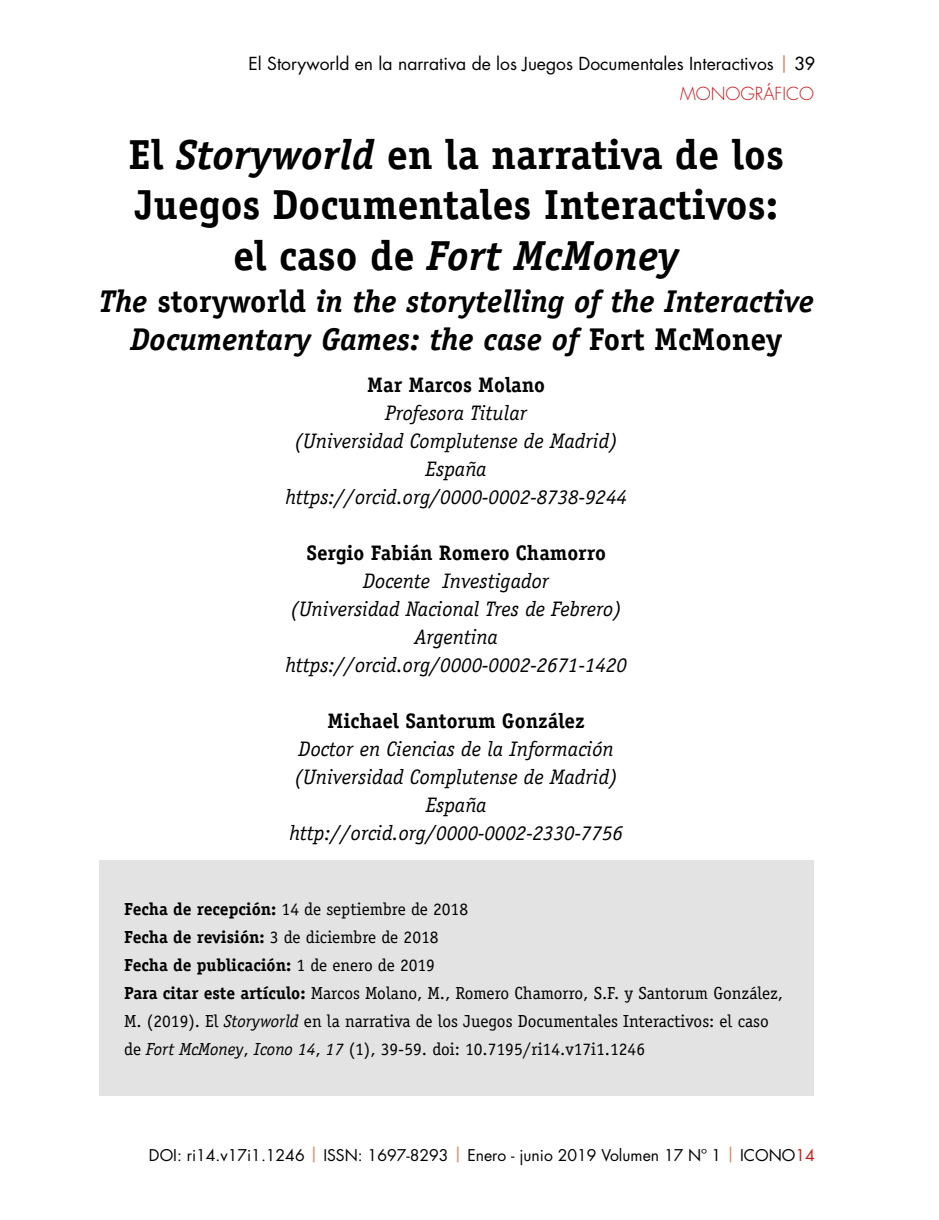
<style>
.page{position:relative;width:939px;height:1220px;background:#fff}
.page>*{position:absolute;margin:0;border:0;box-sizing:border-box;transform-origin:0 0}
.t1{font:700 42px/50.4px "Officina Serif Std";color:#000;text-align:center}
.t2{font:italic 700 31.5px/37.8px "Officina Serif Std";color:#000;text-align:center}
.t3{font:italic 21px/28px "Officina Serif Std";color:#000;text-align:center}
.t4{font:700 21px "Officina Serif Std";color:#000}
.t5{font:17.5px/28px "Officina Serif Std";color:#000}
.t6{font:17.5px "Futura Std";color:#000}
.t7{font:300 17.5px "Futura Std";color:#cd171a}
.t8{font:15.75px "Futura Std";color:#000}
.s1{color:#e17f63}
.s2{font-weight:500}
.s3{font-style:italic}
.s4{font-style:normal}
.s5{font-weight:700}
.s6{color:#cd171a}
</style>
<div class="page">
<div style="left:99px;top:860px;width:714px;height:236px;background:#e3e3e3"></div>
<p class="t6" style="left:248px;top:53px;width:567px">El Storyworld en la narrativa de los Juegos Documentales Interactivos <span class="s1">|</span> <span class="s2">39</span></p>
<p class="t7" style="left:679px;top:83px;width:135px">MONOGRÁFICO</p>
<h1 class="t1" style="left:128px;top:129px;width:656px">El <span class="s3">Storyworld</span> en la narrativa de los<br>Juegos Documentales Interactivos: el caso de <span class="s3">Fort McMoney</span></h1>
<h2 class="t2" style="left:98px;top:282px;width:716px">The <span class="s4">storyworld</span> in the storytelling of the Interactive<br>Documentary Games: the case of <span class="s4">Fort McMoney</span></h2>
<p class="t4" style="left:367px;top:372px;width:179px">Mar Marcos Molano</p>
<p class="t3" style="left:285px;top:399px;width:343px">Profesora Titular<br>(Universidad Complutense de Madrid)<br>España https://orcid.org/0000-0002-8738-9244</p>
<p class="t4" style="left:306px;top:540px;width:301px">Sergio Fabián Romero Chamorro</p>
<p class="t3" style="left:285px;top:567px;width:343px">Docente Investigador<br>(Universidad Nacional Tres de Febrero)<br>Argentina https://orcid.org/0000-0002-2671-1420</p>
<p class="t4" style="left:327px;top:708px;width:259px">Michael Santorum González</p>
<p class="t3" style="left:289px;top:735px;width:335px">Doctor en Ciencias de la Información (Universidad Complutense de Madrid)<br>España http://orcid.org/0000-0002-2330-7756</p>
<p class="t5" style="left:124px;top:894px;width:660px"><span class="s5">Fecha de recepción:</span> 14 de septiembre de 2018<br><span class="s5">Fecha de revisión:</span> 3 de diciembre de 2018<br><span class="s5">Fecha de publicación:</span> 1 de enero de 2019<br><span class="s5">Para citar este artículo:</span> Marcos Molano, M., Romero Chamorro, S.F. y Santorum González, M. (2019). El <span class="s3">Storyworld</span> en la narrativa de los Juegos Documentales Interactivos: el caso de <span class="s3">Fort McMoney</span>, <span class="s3">Icono 14</span>, <span class="s3">17</span> (1), 39-59. doi: 10.7195/ri14.v17i1.1246</p>
<p class="t8" style="left:149px;top:1145px;width:667px">DOI: ri14.v17i1.1246 <span class="s1">|</span> ISSN: 1697-8293 <span class="s1">|</span> Enero - junio 2019 Volumen 17 Nº 1 <span class="s1">|</span> ICONO<span class="s6">14</span></p>
</div>
